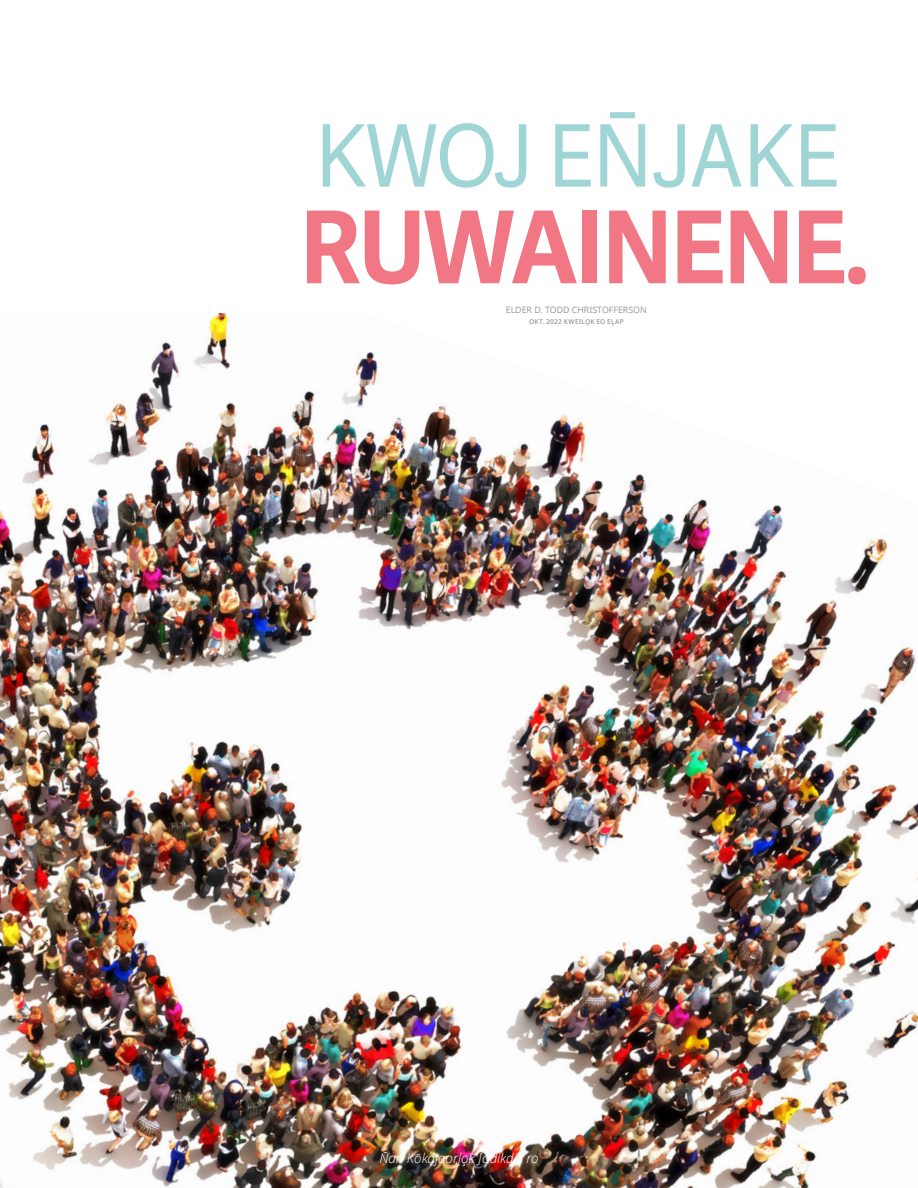
<style>
.page{position:relative;width:918px;height:1188px;background:#fff}
.page>*{position:absolute;margin:0;border:0;box-sizing:border-box;transform-origin:0 0}
.Pull_Quote_Christoff{font:700 100.35px "Helamlds Lat";letter-spacing:-.02em;color:#f17785;scale:.94 1}
.Pull_Quote_Christoff-2{font:86.1px "Helamlds Lat";letter-spacing:-.02em;color:#a0d5d6;scale:.94 1}
.Folio_L{font:italic 300 13.5px "Dots Solidlds Lat";color:#fff}
.Side_QT_Citation_cen{font:8.85px "Dots Solidlds Lat";color:#969798}
.Side_QT_Citation_cen-2{font:600 6.6px "Dots Solidlds Lat";letter-spacing:.035em;color:#969798}
</style>
<div class="page">
<img style="left:0;top:313px;width:918px;height:875px">
<p class="Pull_Quote_Christoff-2" style="left:315px;top:88px;width:560px">KWOJ EN̄JAKE</p>
<p class="Pull_Quote_Christoff" style="left:300px;top:166px;width:607px">RUWAINENE.</p>
<p class="Side_QT_Citation_cen" style="left:506px;top:303px;width:142px">ELDER D. TODD CHRISTOFFERSON</p>
<p class="Side_QT_Citation_cen-2" style="left:529px;top:317px;width:96px">OKT. 2022 KWEILO̧K EO EĻAP</p>
<p class="Folio_L" style="left:379px;top:1148px;width:161px">N̄an Kōkajoorļo̧k Jodikdik ro</p>
</div>
